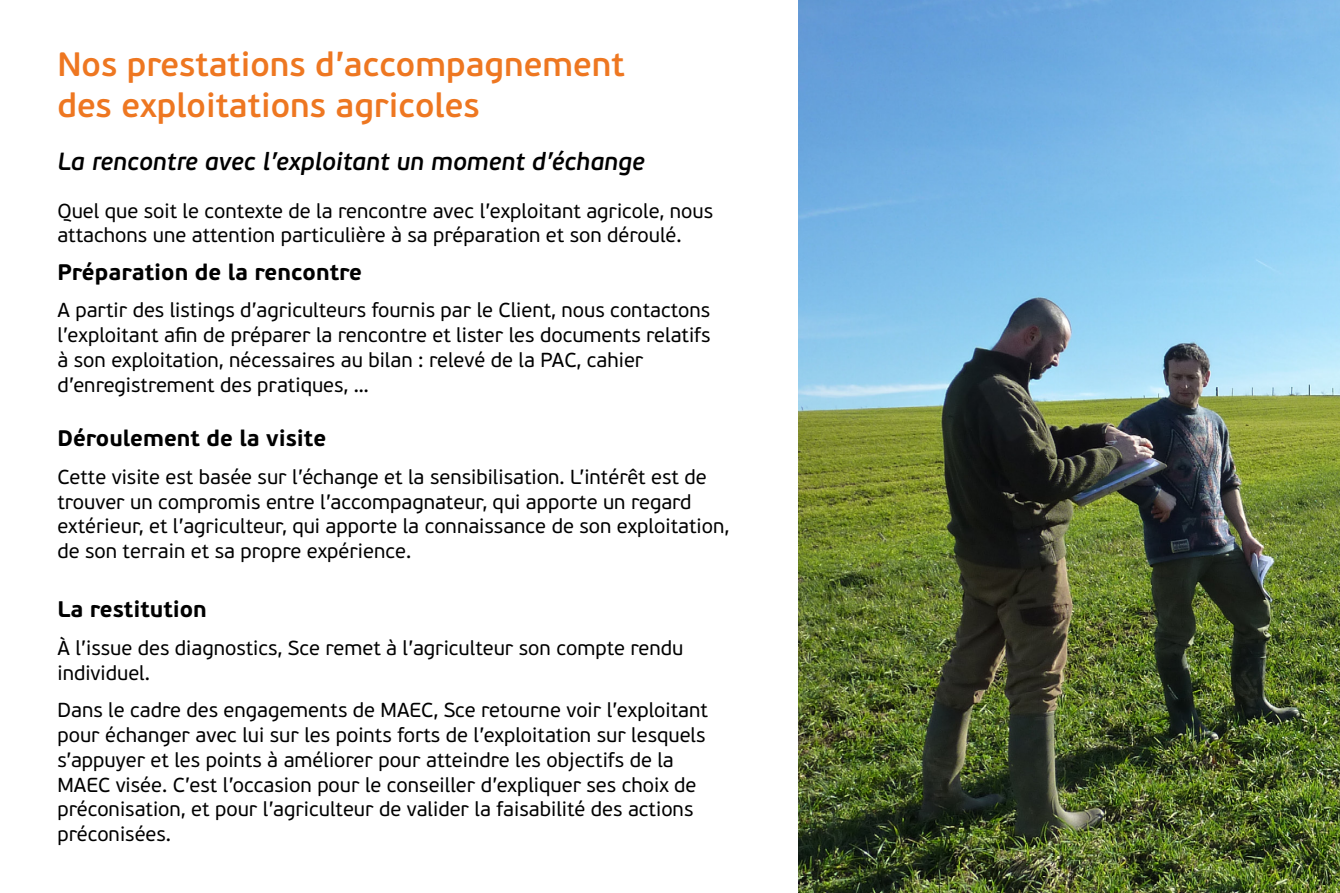
<style>
.page{position:relative;width:1340px;height:893px;background:#fff}
.page>*{position:absolute;margin:0;border:0;box-sizing:border-box;transform-origin:0 0}
.t1{font:600 33.75px/40.5px "PF Beau Sans Pro";color:#ee7721}
.t2{font:italic 600 24.75px "PF Beau Sans Pro";color:#000}
.t3{font:700 22.5px "PF Beau Sans Pro";color:#000}
.t4{font:20.25px/24.8px "PF Beau Sans Pro";color:#000}
</style>
<div class="page">
<hr style="left:0;top:0;width:1px;height:893px;background:#000">
<img style="left:798px;top:0;width:541px;height:893px">
<img style="left:0;top:580px;width:1px;height:313px">
<h1 class="t1" style="left:57px;top:44px;width:569px">Nos prestations d’accompagnement des exploitations agricoles</h1>
<p class="t2" style="left:57px;top:147px;width:589px">La rencontre avec l’exploitant un moment d’échange</p>
<p class="t4" style="left:57px;top:198px;width:657px">Quel que soit le contexte de la rencontre avec l’exploitant agricole, nous attachons une attention particulière à sa préparation et son déroulé.</p>
<p class="t3" style="left:57px;top:258px;width:306px">Préparation de la rencontre</p>
<p class="t4" style="left:57px;top:298px;width:654px">A partir des listings d’agriculteurs fournis par le Client, nous contactons l’exploitant afin de préparer la rencontre et lister les documents relatifs à son exploitation, nécessaires au bilan : relevé de la PAC, cahier d’enregistrement des pratiques, …</p>
<p class="t3" style="left:57px;top:425px;width:270px">Déroulement de la visite</p>
<p class="t4" style="left:57px;top:465px;width:673px">Cette visite est basée sur l’échange et la sensibilisation. L’intérêt est de trouver un compromis entre l’accompagnateur, qui apporte un regard extérieur, et l’agriculteur, qui apporte la connaissance de son exploitation, de son terrain et sa propre expérience.</p>
<p class="t3" style="left:57px;top:596px;width:151px">La restitution</p>
<p class="t4" style="left:57px;top:636px;width:627px">À l’issue des diagnostics, Sce remet à l’agriculteur son compte rendu individuel.</p>
<p class="t4" style="left:57px;top:698px;width:652px">Dans le cadre des engagements de MAEC, Sce retourne voir l’exploitant pour échanger avec lui sur les points forts de l’exploitation sur lesquels s’appuyer et les points à améliorer pour atteindre les objectifs de la MAEC visée. C’est l’occasion pour le conseiller d’expliquer ses choix de préconisation, et pour l’agriculteur de valider la faisabilité des actions préconisées.</p>
</div>
